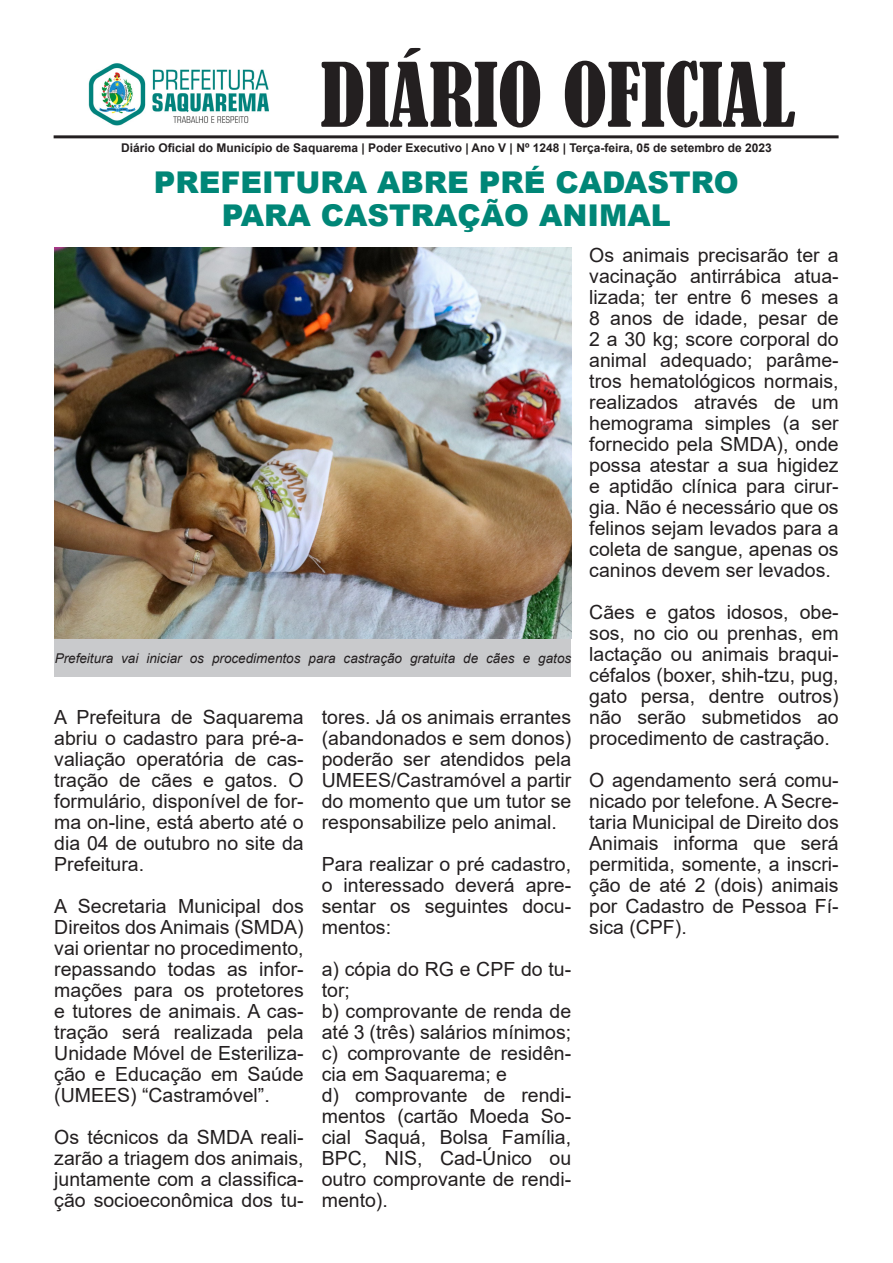
<style>
.page{position:relative;width:893px;height:1263px;background:#fff}
.page>*{position:absolute;margin:0;border:0;box-sizing:border-box;transform-origin:0 0}
.t1{font:condensed 82.5px "Bernard";color:#231f20}
.t2{font:900 30px "Arial";color:#008677}
.t3{font:19.5px/21px "Arial";color:#231f20;text-align:justify}
.t4{font:italic 13.5px "Arial";color:#231f20}
.t5{font:700 12px "Arial";color:#231f20}
</style>
<div class="page">
<hr style="left:54px;top:135px;width:785px;height:3px;background:#231f20">
<img style="left:88px;top:63px;width:181px;height:63px">
<div style="left:55px;top:639px;width:516px;height:38px;background:#c9cacc"></div>
<img style="left:55px;top:248px;width:516px;height:391px">
<p class="t1" style="left:321px;top:47px;width:476px">DIÁRIO OFICIAL</p>
<p class="t5" style="left:121px;top:139px;width:652px">Diário Oficial do Município de Saquarema | Poder Executivo | Ano V | Nº 1248 | Terça-feira, 05 de setembro de 2023</p>
<p class="t2" style="left:154px;top:160px;width:586px">PREFEITURA ABRE PRÉ CADASTRO</p>
<p class="t2" style="left:222px;top:193px;width:451px">PARA CASTRAÇÃO ANIMAL</p>
<p class="t4" style="left:55px;top:649px;width:518px">Prefeitura vai iniciar os procedimentos para castração gratuita de cães e gatos</p>
<p class="t3" style="left:54px;top:706px;width:251px">A Prefeitura de Saquarema abriu o cadastro para pré-a&shy;valiação operatória de cas&shy;tração de cães e gatos. O formulário, disponível de for&shy;ma on-line, está aberto até o dia 04 de outubro no site da Prefeitura.</p>
<p class="t3" style="left:54px;top:895px;width:251px">A Secretaria Municipal dos Direitos dos Animais (SMDA) vai orientar no procedimento, repassando todas as infor&shy;mações para os protetores e tutores de animais. A cas&shy;tração será realizada pela Unidade Móvel de Esteriliza&shy;ção e Educação em Saúde (UMEES) “Castramóvel”.</p>
<p class="t3" style="left:54px;top:1126px;width:251px">Os técnicos da SMDA reali&shy;zarão a triagem dos animais, juntamente com a classifica&shy;ção socioeconômica dos tu-</p>
<p class="t3" style="left:322px;top:706px;width:251px">tores. Já os animais errantes (abandonados e sem donos) poderão ser atendidos pela UMEES/Castramóvel a partir do momento que um tutor se responsabilize pelo animal.</p>
<p class="t3" style="left:322px;top:853px;width:251px">Para realizar o pré cadastro, o interessado deverá apre&shy;sentar os seguintes docu&shy;mentos:</p>
<p class="t3" style="left:322px;top:958px;width:251px">a) cópia do RG e CPF do tu&shy;tor;</p>
<p class="t3" style="left:322px;top:1000px;width:251px">b) comprovante de renda de até 3 (três) salários mínimos;</p>
<p class="t3" style="left:322px;top:1042px;width:251px">c) comprovante de residên&shy;cia em Saquarema; e</p>
<p class="t3" style="left:322px;top:1084px;width:251px">d) comprovante de rendi&shy;mentos (cartão Moeda So&shy;cial Saquá, Bolsa Família, BPC, NIS, Cad-Único ou outro comprovante de rendi&shy;mento).</p>
<p class="t3" style="left:589px;top:244px;width:251px">Os animais precisarão ter a vacinação antirrábica atua&shy;lizada; ter entre 6 meses a 8 anos de idade, pesar de 2 a 30 kg; score corporal do animal adequado; parâme&shy;tros hematológicos normais, realizados através de um hemograma simples (a ser fornecido pela SMDA), onde possa atestar a sua higidez e aptidão clínica para cirur&shy;gia. Não é necessário que os felinos sejam levados para a coleta de sangue, apenas os caninos devem ser levados.</p>
<p class="t3" style="left:589px;top:601px;width:251px">Cães e gatos idosos, obe&shy;sos, no cio ou prenhas, em lactação ou animais braqui&shy;céfalos (boxer, shih-tzu, pug, gato persa, dentre outros) não serão submetidos ao procedimento de castração.</p>
<p class="t3" style="left:589px;top:769px;width:251px">O agendamento será comu&shy;nicado por telefone. A Secre&shy;taria Municipal de Direito dos Animais informa que será permitida, somente, a inscri&shy;ção de até 2 (dois) animais por Cadastro de Pessoa Fí&shy;sica (CPF).</p>
</div>
